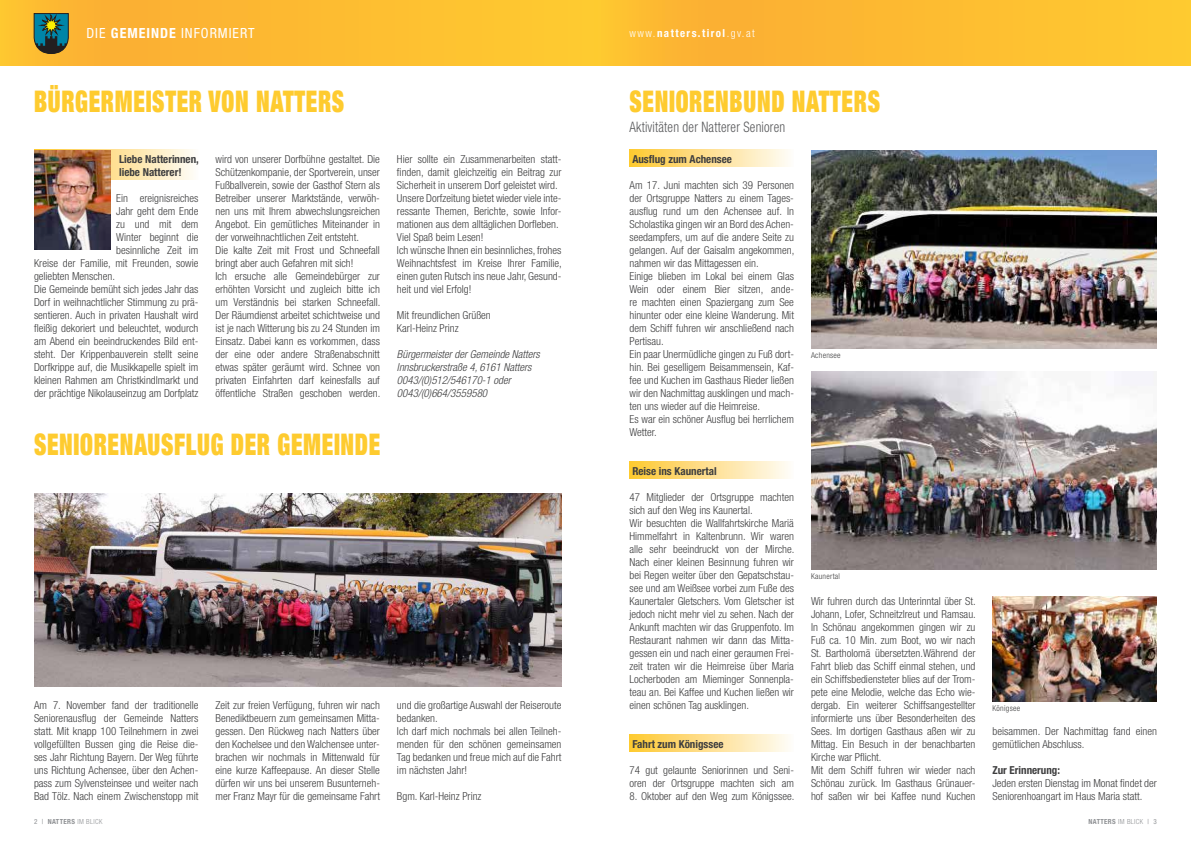
<style>
.page{position:relative;width:1191px;height:842px;background:#fff}
.page>*{position:absolute;margin:0;border:0;box-sizing:border-box;transform-origin:0 0}
.t1{font:900 expanded 29.9px "Helvetica Neue";letter-spacing:.03em;color:#fecb2f;scale:.77 1}
.t2{font:300 condensed 14.4px "Helvetica Neue";letter-spacing:.015em;color:#57585a;scale:.9 1}
.t3{font:condensed 14px "Helvetica Neue";letter-spacing:.07em;color:#fff}
.t4{font:300 condensed 11px/13px "Helvetica Neue";color:#3e3e3f}
.t5{font:italic 300 condensed 11px/13px "Helvetica Neue";color:#3e3e3f}
.t6{font:700 condensed 11px/13px "Helvetica Neue";color:#3e3e3f}
.t7{font:700 condensed 11px "Helvetica Neue";letter-spacing:.13em;color:#fff}
.t8{font:300 condensed 8px "Helvetica Neue";letter-spacing:.035em;color:#3e3e3f}
.t9{font:700 condensed 7px "Helvetica Neue";letter-spacing:.05em;color:#8f9194}
.s1{font-weight:700}
.s2{font-weight:300}
.s3{font-weight:400}
</style>
<div class="page">
<div style="left:0;top:0;width:595px;height:65px;background:linear-gradient(to bottom,#fdbc31,#fdbc31)"></div>
<div style="left:595px;top:0;width:596px;height:65px;background:linear-gradient(to bottom,#fdbc31,#fdbc31)"></div>
<svg style="left:34px;top:13px;width:35px;height:41px"></svg>
<svg style="left:111px;top:150px;width:82px;height:30px;background:#feecc0"></svg>
<img style="left:34px;top:150px;width:77px;height:99px">
<img style="left:34px;top:493px;width:527px;height:193px">
<img style="left:811px;top:150px;width:346px;height:199px">
<div style="left:629px;top:150px;width:165px;height:17px;background:linear-gradient(to right,#fec831,#fefbf9)"></div>
<div style="left:629px;top:462px;width:165px;height:17px;background:linear-gradient(to right,#fec831,#fefbf9)"></div>
<div style="left:629px;top:735px;width:165px;height:17px;background:linear-gradient(to right,#fec831,#fefbf9)"></div>
<img style="left:811px;top:371px;width:346px;height:199px">
<img style="left:992px;top:597px;width:165px;height:105px">
<p class="t3" style="left:86px;top:25px;width:170px">DIE <span class="s1">GEMEINDE</span> INFORMIERT</p>
<h1 class="t1" style="left:34px;top:82px;width:404px">BÜRGERMEISTER VON NATTERS</h1>
<p class="t6" style="left:119px;top:152px;width:81px">Liebe Natterinnen, liebe Natterer!</p>
<p class="t4" style="left:116px;top:191px;width:84px">Ein ereignisreiches</p>
<p class="t4" style="left:116px;top:204px;width:84px">Jahr geht dem Ende</p>
<p class="t4" style="left:116px;top:217px;width:84px">zu und mit dem</p>
<p class="t4" style="left:116px;top:230px;width:84px">Winter beginnt die</p>
<p class="t4" style="left:116px;top:243px;width:84px">besinnliche Zeit im</p>
<p class="t4" style="left:34px;top:256px;width:166px">Kreise der Familie, mit Freunden, sowie</p>
<p class="t4" style="left:34px;top:269px;width:83px">geliebten Menschen.</p>
<p class="t4" style="left:34px;top:282px;width:166px">Die Gemeinde bemüht sich jedes Jahr das</p>
<p class="t4" style="left:34px;top:295px;width:166px">Dorf in weihnachtlicher Stimmung zu prä-</p>
<p class="t4" style="left:34px;top:308px;width:166px">sentieren. Auch in privaten Haushalt wird</p>
<p class="t4" style="left:34px;top:321px;width:166px">fleißig dekoriert und beleuchtet, wodurch</p>
<p class="t4" style="left:34px;top:334px;width:166px">am Abend ein beeindruckendes Bild ent-</p>
<p class="t4" style="left:34px;top:347px;width:166px">steht. Der Krippenbauverein stellt seine</p>
<p class="t4" style="left:34px;top:360px;width:166px">Dorfkrippe auf, die Musikkapelle spielt im</p>
<p class="t4" style="left:34px;top:373px;width:166px">kleinen Rahmen am Christkindlmarkt und</p>
<p class="t4" style="left:34px;top:386px;width:166px">der prächtige Nikolauseinzug am Dorfplatz</p>
<p class="t4" style="left:215px;top:152px;width:166px">wird von unserer Dorfbühne gestaltet. Die Schützenkompanie, der Sportverein, unser Fußballverein, sowie der Gasthof Stern als Betreiber unserer Marktstände, verwöh&shy;nen uns mit Ihrem abwechslungsreichen Angebot. Ein gemütliches Miteinander in der vorweihnachtlichen Zeit entsteht.<br>Die kalte Zeit mit Frost und Schneefall bringt aber auch Gefahren mit sich!<br>Ich ersuche alle Gemeindebürger zur erhöhten Vorsicht und zugleich bitte ich um Verständnis bei starken Schneefall.<br>Der Räumdienst arbeitet schichtweise und ist je nach Witterung bis zu 24 Stunden im Einsatz. Dabei kann es vorkommen, dass der eine oder andere Straßenabschnitt etwas später geräumt wird. Schnee von privaten Einfahrten darf keinesfalls auf öffentliche Straßen geschoben werden.</p>
<h1 class="t1" style="left:34px;top:425px;width:451px">SENIORENAUSFLUG DER GEMEINDE</h1>
<p class="t4" style="left:397px;top:152px;width:166px">Hier sollte ein Zusammenarbeiten statt&shy;finden, damit gleichzeitig ein Beitrag zur Sicherheit in unserem Dorf geleistet wird.<br>Unsere Dorfzeitung bietet wieder viele inte&shy;ressante Themen, Berichte, sowie Infor&shy;mationen aus dem alltäglichen Dorfleben.<br>Viel Spaß beim Lesen!<br>Ich wünsche Ihnen ein besinnliches, frohes Weihnachtsfest im Kreise Ihrer Familie, einen guten Rutsch ins neue Jahr, Gesund&shy;heit und viel Erfolg!</p>
<p class="t4" style="left:397px;top:308px;width:95px">Mit freundlichen Grüßen<br>Karl-Heinz Prinz</p>
<p class="t5" style="left:397px;top:347px;width:144px">Bürgermeister der Gemeinde Natters<br>Innsbruckerstraße 4, 6161 Natters<br>0043/(0)512/546170-1 oder<br>0043/(0)664/3559580</p>
<p class="t4" style="left:34px;top:698px;width:166px;text-align:justify">Am 7. November fand der traditionelle Seniorenausflug der Gemeinde Natters statt. Mit knapp 100 Teilnehmern in zwei vollgefüllten Bussen ging die Reise die&shy;ses Jahr Richtung Bayern. Der Weg führte uns Richtung Achensee, über den Achen&shy;pass zum Sylvensteinsee und weiter nach Bad Tölz. Nach einem Zwischenstopp mit</p>
<p class="t4" style="left:215px;top:698px;width:166px;text-align:justify">Zeit zur freien Verfügung, fuhren wir nach Benediktbeuern zum gemeinsamen Mitta&shy;gessen. Den Rückweg nach Natters über den Kochelsee und den Walchensee unter&shy;brachen wir nochmals in Mittenwald für eine kurze Kaffeepause. An dieser Stelle dürfen wir uns bei unserem Busunterneh&shy;mer Franz Mayr für die gemeinsame Fahrt</p>
<p class="t4" style="left:397px;top:698px;width:166px">und die großartige Auswahl der Reiseroute bedanken.<br>Ich darf mich nochmals bei allen Teilneh&shy;menden für den schönen gemeinsamen<br>Tag bedanken und freue mich auf die Fahrt im nächsten Jahr!</p>
<p class="t4" style="left:397px;top:789px;width:86px">Bgm. Karl-Heinz Prinz</p>
<p class="t7" style="left:629px;top:26px;width:127px"><span class="s2">www.</span>natters.tirol<span class="s2">.gv.at</span></p>
<h1 class="t1" style="left:629px;top:82px;width:327px">SENIORENBUND NATTERS</h1>
<h2 class="t2" style="left:629px;top:119px;width:174px">Aktivitäten der Natterer Senioren</h2>
<p class="t6" style="left:632px;top:152px;width:101px">Ausflug zum Achensee</p>
<p class="t4" style="left:629px;top:178px;width:166px">Am 17. Juni machten sich 39 Personen der Ortsgruppe Natters zu einem Tages&shy;ausflug rund um den Achensee auf. In Scholastika gingen wir an Bord des Achen&shy;seedampfers, um auf die andere Seite zu gelangen. Auf der Gaisalm angekommen, nahmen wir das Mittagessen ein.<br>Einige blieben im Lokal bei einem Glas Wein oder einem Bier sitzen, ande&shy;re machten einen Spaziergang zum See hinunter oder eine kleine Wanderung. Mit dem Schiff fuhren wir anschließend nach Pertisau.<br>Ein paar Unermüdliche gingen zu Fuß dort&shy;hin. Bei geselligem Beisammensein, Kaf&shy;fee und Kuchen im Gasthaus Rieder ließen wir den Nachmittag ausklingen und mach&shy;ten uns wieder auf die Heimreise.<br>Es war ein schöner Ausflug bei herrlichem Wetter.</p>
<p class="t6" style="left:632px;top:464px;width:86px">Reise ins Kaunertal</p>
<p class="t4" style="left:629px;top:490px;width:166px">47 Mitglieder der Ortsgruppe machten sich auf den Weg ins Kaunertal.<br>Wir besuchten die Wallfahrtskirche Mariä Himmelfahrt in Kaltenbrunn. Wir waren alle sehr beeindruckt von der Mirche.<br>Nach einer kleinen Besinnung fuhren wir bei Regen weiter über den Gepatschstau&shy;see und am Weißsee vorbei zum Fuße des Kaunertaler Gletschers. Vom Gletscher ist jedoch nicht mehr viel zu sehen. Nach der Ankunft machten wir das Gruppenfoto. Im Restaurant nahmen wir dann das Mitta&shy;gessen ein und nach einer geraumen Frei&shy;zeit traten wir die Heimreise über Maria Locherboden am Mieminger Sonnenpla&shy;teau an. Bei Kaffee und Kuchen ließen wir einen schönen Tag ausklingen.</p>
<p class="t6" style="left:632px;top:737px;width:93px">Fahrt zum Königssee</p>
<p class="t4" style="left:629px;top:763px;width:166px">74 gut gelaunte Seniorinnen und Seni&shy;oren der Ortsgruppe machten sich am</p>
<p class="t4" style="left:629px;top:789px;width:166px">8. Oktober auf den Weg zum Königssee.</p>
<p class="t8" style="left:811px;top:350px;width:31px">Achensee</p>
<p class="t8" style="left:811px;top:572px;width:31px">Kaunertal</p>
<p class="t4" style="left:811px;top:594px;width:166px">Wir fuhren durch das Unterinntal über St.<br>Johann, Lofer, Schneitzlreut und Ramsau.<br>In Schönau angekommen gingen wir zu Fuß ca. 10 Min. zum Boot, wo wir nach St. Bartholomä übersetzten.Während der Fahrt blieb das Schiff einmal stehen, und ein Schiffsbediensteter blies auf der Trom&shy;pete eine Melodie, welche das Echo wie&shy;dergab. Ein weiterer Schiffsangestellter informierte uns über Besonderheiten des Sees. Im dortigen Gasthaus aßen wir zu Mittag. Ein Besuch in der benachbarten Kirche war Pflicht.<br>Mit dem Schiff fuhren wir wieder nach Schönau zurück. Im Gasthaus Grünauer&shy;hof saßen wir bei Kaffee nund Kuchen</p>
<p class="t8" style="left:992px;top:703px;width:29px">Königsee</p>
<p class="t4" style="left:992px;top:724px;width:166px">beisammen. Der Nachmittag fand einen gemütlichen Abschluss.</p>
<p class="t6" style="left:992px;top:763px;width:69px">Zur Erinnerung:</p>
<p class="t4" style="left:992px;top:776px;width:166px">Jeden ersten Dienstag im Monat findet der<br>Seniorenhoangart im Haus Maria statt.</p>
<p class="t9" style="left:34px;top:817px;width:70px"><span class="s3">2 |</span> NATTERS <span class="s2">IM BLICK</span></p>
<p class="t9" style="left:1088px;top:817px;width:70px">NATTERS <span class="s2">IM BLICK</span> <span class="s3">| 3</span></p>
</div>
